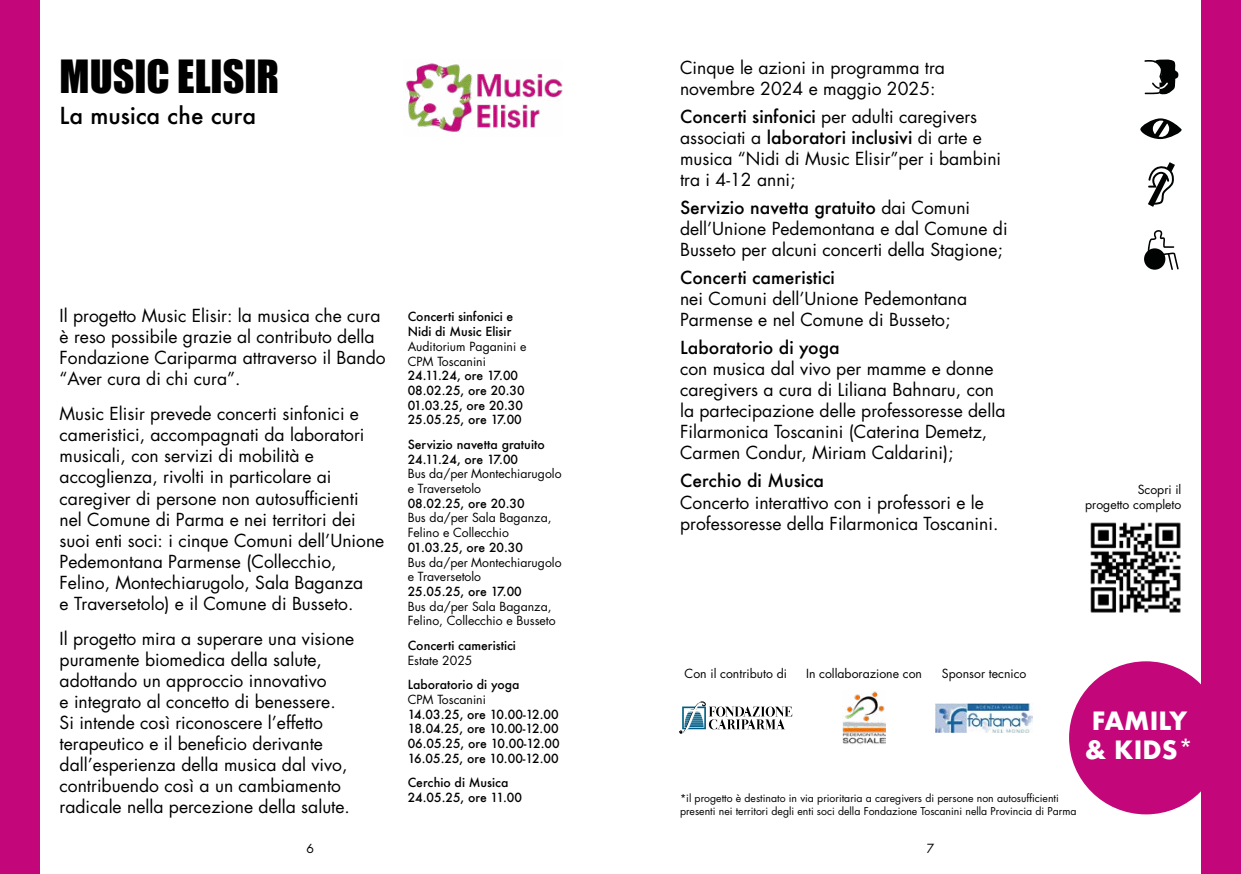
<style>
.page{position:relative;width:1241px;height:874px;background:#fff}
.page>*{position:absolute;margin:0;border:0;box-sizing:border-box;transform-origin:0 0}
.Titoli_progetti{font:42px "Impact";color:#000}
.t1{font:700 24.5px "Futura";color:#fff}
.Sottotitolo_progetti{font:500 22.75px "Futura";color:#000}
.testo{font:17.5px/21px "Futura Std";color:#000}
.testo-2{font:500 17.5px "Futura";color:#000}
.t2{font:500 12.25px "Futura";color:#000}
.t3{font:12.25px/14.7px "Futura Std";color:#000}
.t4{font:10.5px/12.6px "Futura Std";color:#000}
.s1{font-family:"Futura";font-weight:500}
</style>
<div class="page">
<div style="left:0;top:0;width:39px;height:873px;background:#c3077a"></div>
<img style="left:406px;top:63px;width:156px;height:69px">
<div style="left:1068px;top:661px;width:154px;height:153px;background:#c3077a;border-radius:50%"></div>
<div style="left:1201px;top:0;width:39px;height:873px;background:#c3077a"></div>
<img style="left:1090px;top:522px;width:91px;height:91px">
<img style="left:842px;top:691px;width:43px;height:53px">
<svg style="left:679px;top:701px;width:113px;height:32px"></svg>
<img style="left:935px;top:703px;width:97px;height:29px">
<svg style="left:1144px;top:59px;width:34px;height:35px"></svg>
<svg style="left:1140px;top:118px;width:42px;height:21px"></svg>
<svg style="left:1148px;top:162px;width:26px;height:45px"></svg>
<svg style="left:1143px;top:248px;width:22px;height:21px"></svg>
<svg style="left:1147px;top:230px;width:31px;height:40px"></svg>
<hr style="left:1089px;top:535px;width:92px;height:1px;background:#275b9b">
<hr style="left:1089px;top:556px;width:86px;height:1px;background:#275b9b">
<hr style="left:1089px;top:577px;width:86px;height:1px;background:#275b9b">
<hr style="left:1089px;top:598px;width:79px;height:1px;background:#275b9b">
<p class="Titoli_progetti" style="left:60px;top:44px;width:221px">MUSIC ELISIR</p>
<p class="Sottotitolo_progetti" style="left:60px;top:100px;width:198px">La musica che cura</p>
<p class="testo" style="left:60px;top:305px;width:327px">Il progetto Music Elisir: la musica che cura è reso possibile grazie al contributo della Fondazione Cariparma attraverso il Bando “Aver cura di chi cura”.</p>
<p class="testo" style="left:60px;top:403px;width:326px">Music Elisir prevede concerti sinfonici e cameristici, accompagnati da laboratori musicali, con servizi di mobilità e accoglienza, rivolti in particolare ai caregiver di persone non autosufficienti nel Comune di Parma e nei territori dei suoi enti soci: i cinque Comuni dell’Unione Pedemontana Parmense (Collecchio, Felino, Montechiarugolo, Sala Baganza</p>
<p class="testo" style="left:60px;top:592px;width:295px">e Traversetolo) e il Comune di Busseto.</p>
<p class="testo" style="left:60px;top:627px;width:296px">Il progetto mira a superare una visione puramente biomedica della salute, adottando un approccio innovativo<br>e integrato al concetto di benessere.<br>Si intende così riconoscere l’effetto terapeutico e il beneficio derivante dall’esperienza della musica dal vivo, contribuendo così a un cambiamento radicale nella percezione della salute.</p>
<p class="t2" style="left:407px;top:308px;width:107px">Concerti sinfonici e</p>
<p class="t2" style="left:407px;top:323px;width:105px">Nidi di Music Elisir</p>
<p class="t3" style="left:407px;top:339px;width:120px">Auditorium Paganini e</p>
<p class="t3" style="left:407px;top:353px;width:80px">CPM Toscanini</p>
<p class="t2" style="left:407px;top:367px;width:112px">24.11.24, ore 17.00</p>
<p class="t2" style="left:407px;top:382px;width:118px">08.02.25, ore 20.30</p>
<p class="t2" style="left:407px;top:396px;width:117px">01.03.25, ore 20.30</p>
<p class="t2" style="left:407px;top:411px;width:116px">25.05.25, ore 17.00</p>
<p class="t2" style="left:407px;top:435px;width:139px">Servizio navetta gratuito</p>
<p class="t2" style="left:407px;top:450px;width:112px">24.11.24, ore 17.00</p>
<p class="t3" style="left:407px;top:466px;width:155px">Bus da/per Montechiarugolo e Traversetolo</p>
<p class="t2" style="left:407px;top:494px;width:118px">08.02.25, ore 20.30</p>
<p class="t3" style="left:407px;top:510px;width:145px">Bus da/per Sala Baganza,<br>Felino e Collecchio</p>
<p class="t2" style="left:407px;top:538px;width:117px">01.03.25, ore 20.30</p>
<p class="t3" style="left:407px;top:554px;width:155px">Bus da/per Montechiarugolo</p>
<p class="t3" style="left:407px;top:569px;width:75px">e Traversetolo</p>
<p class="t2" style="left:407px;top:582px;width:116px">25.05.25, ore 17.00</p>
<p class="t3" style="left:407px;top:598px;width:150px">Bus da/per Sala Baganza,<br>Felino, Collecchio e Busseto</p>
<p class="t2" style="left:407px;top:636px;width:110px">Concerti cameristici</p>
<p class="t3" style="left:407px;top:652px;width:66px">Estate 2025</p>
<p class="t2" style="left:407px;top:676px;width:113px">Laboratorio di yoga</p>
<p class="t3" style="left:407px;top:692px;width:80px">CPM Toscanini</p>
<p class="t2" style="left:407px;top:705px;width:152px">14.03.25, ore 10.00-12.00</p>
<p class="t2" style="left:407px;top:720px;width:152px">18.04.25, ore 10.00-12.00</p>
<p class="t2" style="left:407px;top:734px;width:153px">06.05.25, ore 10.00-12.00</p>
<p class="t2" style="left:407px;top:749px;width:152px">16.05.25, ore 10.00-12.00</p>
<p class="t2" style="left:407px;top:774px;width:102px">Cerchio di Musica</p>
<p class="t2" style="left:407px;top:788px;width:116px">24.05.25, ore 11.00</p>
<p class="testo" style="left:680px;top:57px;width:266px">Cinque le azioni in programma tra novembre 2024 e maggio 2025:</p>
<p class="testo" style="left:680px;top:106px;width:322px"><span class="s1">Concerti sinfonici</span> per adulti caregivers associati a <span class="s1">laboratori inclusivi</span> di arte e musica “Nidi di Music Elisir”per i bambini tra i 4-12 anni;</p>
<p class="testo" style="left:680px;top:197px;width:329px"><span class="s1">Servizio navetta gratuito</span> dai Comuni dell’Unione Pedemontana e dal Comune di<br>Busseto per alcuni concerti della Stagione;</p>
<p class="testo-2" style="left:680px;top:265px;width:156px">Concerti cameristici</p>
<p class="testo" style="left:680px;top:288px;width:289px">nei Comuni dell’Unione Pedemontana<br>Parmense e nel Comune di Busseto;</p>
<p class="testo-2" style="left:680px;top:335px;width:161px">Laboratorio di yoga</p>
<p class="testo" style="left:680px;top:358px;width:327px">con musica dal vivo per mamme e donne caregivers a cura di Liliana Bahnaru, con la partecipazione delle professoresse della Filarmonica Toscanini (Caterina Demetz, Carmen Condur, Miriam Caldarini);</p>
<p class="testo-2" style="left:680px;top:468px;width:145px">Cerchio di Musica</p>
<p class="testo" style="left:680px;top:491px;width:320px">Concerto interattivo con i professori e le professoresse della Filarmonica Toscanini.</p>
<p class="t3" style="left:1137px;top:482px;width:45px">Scopri il</p>
<p class="t3" style="left:1084px;top:497px;width:98px">progetto completo</p>
<p class="t3" style="left:684px;top:666px;width:104px">Con il contributo di</p>
<p class="t3" style="left:806px;top:666px;width:117px">In collaborazione con</p>
<p class="t3" style="left:941px;top:666px;width:86px">Sponsor tecnico</p>
<p class="t1" style="left:1091px;top:702px;width:97px">FAMILY</p>
<p class="t1" style="left:1084px;top:731px;width:111px">&amp; KIDS*</p>
<p class="t4" style="left:680px;top:791px;width:398px">*il progetto è destinato in via prioritaria a caregivers di persone non autosufficienti presenti nei territori degli enti soci della Fondazione Toscanini nella Provincia di Parma</p>
<p class="t3" style="left:306px;top:841px;width:9px">6</p>
<p class="t3" style="left:926px;top:841px;width:9px">7</p>
</div>
